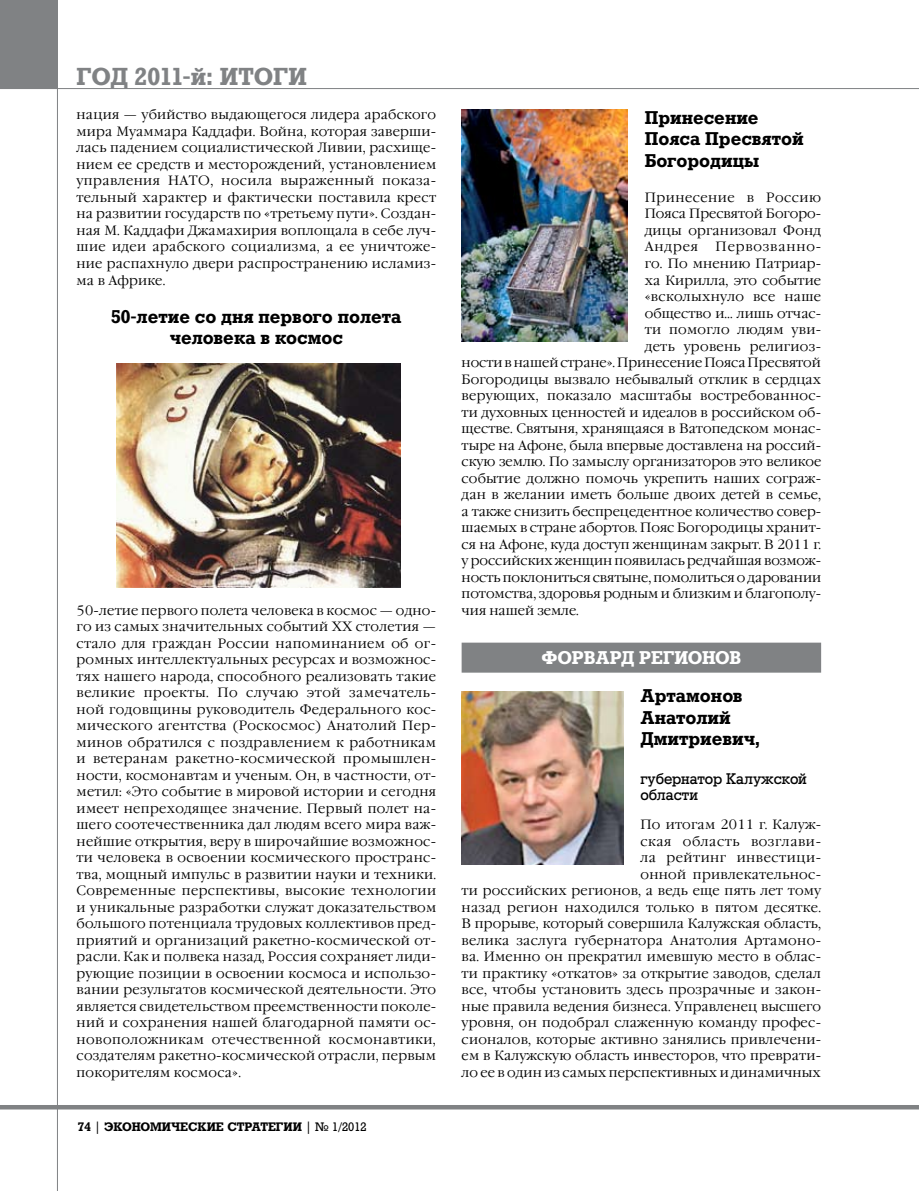
<style>
.page{position:relative;width:919px;height:1191px;background:#fff}
.page>*{position:absolute;margin:0;border:0;box-sizing:border-box;transform-origin:0 0}
.t1{font:700 24px "Rodeo";color:#808284}
.t2{font:700 18px/21.6px "Rodeo";color:#000}
.t3{font:700 18px "Rodeo";color:#fff}
.t4{font:15px/16.5px "Rodeo";color:#000}
.t5{font:300 13.5px/16.5px "Garamond C";letter-spacing:.01em;color:#000;text-align:justify}
.t6{font:300 13.5px "Garamond C";letter-spacing:.065em;color:#000}
.t7{font:700 12px "Rodeo";color:#000}
.s1{font-weight:400}
</style>
<div class="page">
<div style="left:0;top:0;width:58px;height:89px;background:#808284"></div>
<hr style="left:57px;top:0;width:1px;height:1191px;background:#808284">
<hr style="left:0;top:88px;width:918px;height:1px;background:#808284">
<hr style="left:0;top:1105px;width:918px;height:4px;background:#808284">
<div style="left:461px;top:642px;width:360px;height:30px;background:#808284"></div>
<img style="left:461px;top:109px;width:166px;height:232px">
<img style="left:116px;top:363px;width:284px;height:225px">
<img style="left:461px;top:692px;width:162px;height:172px">
<h1 class="t1" style="left:77px;top:62px;width:162px">год 2011-й: итоги</h1>
<p class="t5" style="left:77px;top:107px;width:361px">нация — убийство выдающегося лидера арабского мира Муаммара Каддафи. Война, которая заверши&shy;лась падением социалистической Ливии, расхище&shy;нием ее средств и месторождений, установлением управления НАТО, носила выраженный показа&shy;тельный характер и фактически поставила крест на развитии государств по «третьему пути». Создан&shy;ная М. Каддафи Джамахирия воплощала в себе луч&shy;шие идеи арабского социализма, а ее уничтоже&shy;ние распахнуло двери распространению исламиз&shy;ма в Африке.</p>
<h2 class="t2" style="left:111px;top:305px;width:292px;text-align:center">50-летие со дня первого полета человека в космос</h2>
<p class="t5" style="left:77px;top:602px;width:361px">50-летие первого полета человека в космос — одно&shy;го из самых значительных событий ХХ столетия — стало для граждан России напоминанием об ог&shy;ромных интеллектуальных ресурсах и возможнос&shy;тях нашего народа, способного реализовать такие великие проекты. По случаю этой замечатель&shy;ной годовщины руководитель Федерального кос&shy;мического агентства (Роскосмос) Анатолий Пер&shy;минов обратился с поздравлением к работникам и ветеранам ракетно-космической промышлен&shy;ности, космонавтам и ученым. Он, в частности, от&shy;метил: «Это событие в мировой истории и сегодня имеет непреходящее значение. Первый полет на&shy;шего соотечественника дал людям всего мира важ&shy;нейшие открытия, веру в широчайшие возможнос&shy;ти человека в освоении космического пространс&shy;тва, мощный импульс в развитии науки и техники.<br>Современные перспективы, высокие технологии и уникальные разработки служат доказательством большого потенциала трудовых коллективов пред&shy;приятий и организаций ракетно-космической от&shy;расли. Как и полвека назад, Россия сохраняет лиди&shy;рующие позиции в освоении космоса и использо&shy;вании результатов космической деятельности. Это является свидетельством преемственности поколе&shy;ний и сохранения нашей благодарной памяти ос&shy;новоположникам отечественной космонавтики, создателям ракетно-космической отрасли, первым покорителям космоса».</p>
<p class="t7" style="left:78px;top:1119px;width:290px">74 <span class="s1">|</span> ЭКОНОМИЧЕСКИЕ СТРАТЕГИИ <span class="s1">| № 1/2012</span></p>
<h2 class="t2" style="left:644px;top:106px;width:161px">Принесение<br>Пояса Пресвятой<br>Богородицы</h2>
<p class="t5" style="left:644px;top:190px;width:178px">Принесение в Россию Пояса Пресвятой Богоро&shy;дицы организовал Фонд Андрея</p>
<p class="t6" style="left:715px;top:239px;width:107px">Первозванно-</p>
<p class="t5" style="left:644px;top:256px;width:178px">го. По мнению Патриар-</p>
<p class="t5" style="left:644px;top:272px;width:178px">ха Кирилла, это событие</p>
<p class="t5" style="left:644px;top:289px;width:178px">«всколыхнуло все наше</p>
<p class="t5" style="left:644px;top:305px;width:178px">общество и… лишь отчас-</p>
<p class="t5" style="left:644px;top:322px;width:178px">ти помогло людям уви-</p>
<p class="t5" style="left:644px;top:338px;width:178px">деть уровень религиоз-</p>
<p class="t5" style="left:461px;top:355px;width:361px">ности в нашей стране». Принесение Пояса Пресвятой</p>
<p class="t5" style="left:461px;top:371px;width:361px">Богородицы вызвало небывалый отклик в сердцах</p>
<p class="t5" style="left:461px;top:388px;width:361px">верующих, показало масштабы востребованнос-</p>
<p class="t5" style="left:461px;top:404px;width:361px">ти духовных ценностей и идеалов в российском об-</p>
<p class="t5" style="left:461px;top:421px;width:361px">ществе. Святыня, хранящаяся в Ватопедском монас-</p>
<p class="t5" style="left:461px;top:437px;width:360px">тыре на Афоне, была впервые доставлена на россий-</p>
<p class="t5" style="left:461px;top:454px;width:361px">скую землю. По замыслу организаторов это великое</p>
<p class="t5" style="left:461px;top:470px;width:361px">событие должно помочь укрепить наших сограж-</p>
<p class="t5" style="left:461px;top:487px;width:361px">дан в желании иметь больше двоих детей в семье,</p>
<p class="t5" style="left:461px;top:503px;width:361px">а также снизить беспрецедентное количество совер-</p>
<p class="t5" style="left:461px;top:520px;width:361px">шаемых в стране абортов. Пояс Богородицы хранит-</p>
<p class="t5" style="left:461px;top:536px;width:361px">ся на Афоне, куда доступ женщинам закрыт. В 2011 г.</p>
<p class="t5" style="left:461px;top:553px;width:361px">у российских женщин появилась редчайшая возмож-</p>
<p class="t5" style="left:461px;top:569px;width:361px">ность поклониться святыне, помолиться о даровании</p>
<p class="t5" style="left:461px;top:586px;width:361px">потомства, здоровья родным и близким и благополу-</p>
<p class="t5" style="left:461px;top:602px;width:119px">чия нашей земле.</p>
<h2 class="t3" style="left:541px;top:647px;width:201px">ФОРВАРД РЕГИОНОВ</h2>
<h2 class="t2" style="left:640px;top:685px;width:121px">Артамонов<br>Анатолий<br>Дмитриевич,</h2>
<p class="t4" style="left:640px;top:770px;width:168px">губернатор Калужской области</p>
<p class="t5" style="left:461px;top:817px;width:361px;text-align:right">По итогам 2011 г. Калуж-<br>ская область возглави-<br>ла рейтинг инвестици-<br>онной привлекательнос-<br>ти российских регионов, а ведь еще пять лет тому назад регион находился только в пятом десятке.<br>В прорыве, который совершила Калужская область, велика заслуга губернатора Анатолия Артамоно&shy;ва. Именно он прекратил имевшую место в облас&shy;ти практику «откатов» за открытие заводов, сделал все, чтобы установить здесь прозрачные и закон&shy;ные правила ведения бизнеса. Управленец высшего уровня, он подобрал слаженную команду профес&shy;сионалов, которые активно занялись привлечени&shy;ем в Калуж-скую область инвесторов, что преврати&shy;ло ее в один из самых перспективных и динамичных</p>
</div>
